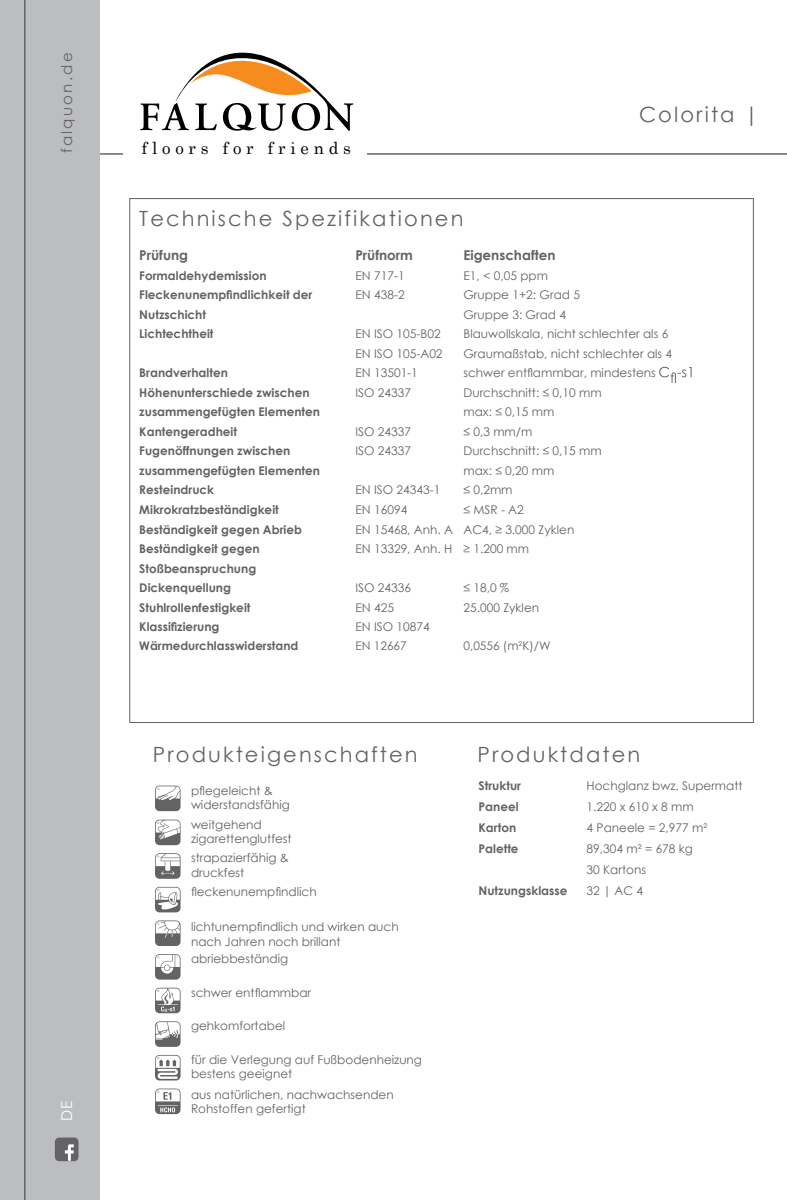
<style>
.page{position:relative;width:787px;height:1200px;background:#fff}
.page>*{position:absolute;margin:0;border:0;box-sizing:border-box;transform-origin:0 0}
.t1{font:21px "Century Gothic";letter-spacing:.1em;color:#636366}
.t2{font:16.8px "Century";letter-spacing:.285em;color:#000}
.t3{font:15px "Century Gothic";letter-spacing:.15em;color:#636366}
.t4{font:15px "Century Gothic";color:#fff}
.t5{font:700 13.5px "Century Gothic";color:#636366}
.t6{font:12px "Century Gothic";color:#636366}
.t7{font:700 12px "Century Gothic";color:#636366}
.t8{font:700 11.85px "Century Gothic";color:#636366}
.t9{font:11.85px "Century Gothic";color:#636366}
</style>
<div class="page">
<hr style="left:0;top:153px;width:787px;height:2px;background:#636366">
<div style="left:123px;top:17px;width:243px;height:149px;background:#fff"></div>
<div style="left:0;top:0;width:100px;height:1199px;background:#bcbdc0"></div>
<hr style="left:24px;top:0;width:2px;height:1199px;background:#636366">
<div style="left:55px;top:1137px;width:23px;height:23px;background:#636366;border-radius:4px"></div>
<svg style="left:65px;top:1144px;width:9px;height:16px"></svg>
<svg style="left:155px;top:785px;width:25px;height:25px"></svg>
<svg style="left:155px;top:819px;width:25px;height:26px"></svg>
<svg style="left:155px;top:853px;width:25px;height:25px"></svg>
<svg style="left:155px;top:920px;width:25px;height:25px"></svg>
<svg style="left:155px;top:954px;width:25px;height:25px"></svg>
<svg style="left:155px;top:1088px;width:25px;height:25px"></svg>
<svg style="left:155px;top:1021px;width:25px;height:25px"></svg>
<svg style="left:155px;top:987px;width:25px;height:25px"></svg>
<svg style="left:155px;top:886px;width:25px;height:26px"></svg>
<svg style="left:155px;top:1055px;width:25px;height:25px"></svg>
<svg style="left:659px;top:366px;width:32px;height:17px"></svg>
<svg style="left:140px;top:52px;width:213px;height:79px"></svg>
<p class="t3" style="left:56px;top:153px;width:102px;rotate:-90deg">falquon.de</p>
<p class="t4" style="left:56px;top:1120px;width:22px;rotate:-90deg">DE</p>
<p class="t2" style="left:142px;top:134px;width:211px">floors for friends</p>
<p class="t1" style="left:139px;top:203px;width:326px">Technische Spezifikationen</p>
<p class="t1" style="left:639px;top:99px;width:121px">Colorita |</p>
<p class="t5" style="left:139px;top:245px;width:50px">Prüfung</p>
<p class="t5" style="left:355px;top:245px;width:59px">Prüfnorm</p>
<p class="t5" style="left:463px;top:245px;width:94px">Eigenschaften</p>
<p class="t7" style="left:139px;top:266px;width:129px">Formaldehydemission</p>
<p class="t6" style="left:355px;top:267px;width:51px">EN 717-1</p>
<p class="t6" style="left:463px;top:267px;width:86px">E1, &lt; 0,05 ppm</p>
<p class="t7" style="left:139px;top:286px;width:175px">Fleckenunempfindlichkeit der</p>
<p class="t6" style="left:355px;top:286px;width:51px">EN 438-2</p>
<p class="t6" style="left:463px;top:286px;width:118px">Gruppe 1+2: Grad 5</p>
<p class="t7" style="left:139px;top:305px;width:68px">Nutzschicht</p>
<p class="t6" style="left:463px;top:306px;width:104px">Gruppe 3: Grad 4</p>
<p class="t7" style="left:139px;top:325px;width:76px">Lichtechtheit</p>
<p class="t6" style="left:355px;top:325px;width:87px">EN ISO 105-B02</p>
<p class="t6" style="left:463px;top:325px;width:206px">Blauwollskala, nicht schlechter als 6</p>
<p class="t6" style="left:355px;top:345px;width:89px">EN ISO 105-A02</p>
<p class="t6" style="left:463px;top:345px;width:210px">Graumaßstab, nicht schlechter als 4</p>
<p class="t7" style="left:139px;top:364px;width:90px">Brandverhalten</p>
<p class="t6" style="left:355px;top:364px;width:64px">EN 13501-1</p>
<p class="t6" style="left:463px;top:364px;width:194px">schwer entflammbar, mindestens</p>
<p class="t7" style="left:139px;top:383px;width:172px">Höhenunterschiede zwischen</p>
<p class="t6" style="left:355px;top:384px;width:57px">ISO 24337</p>
<p class="t6" style="left:463px;top:384px;width:140px">Durchschnitt: ≤ 0,10 mm</p>
<p class="t7" style="left:139px;top:403px;width:182px">zusammengefügten Elementen</p>
<p class="t6" style="left:463px;top:403px;width:92px">max: ≤ 0,15 mm</p>
<p class="t7" style="left:139px;top:422px;width:99px">Kantengeradheit</p>
<p class="t6" style="left:355px;top:423px;width:57px">ISO 24337</p>
<p class="t6" style="left:463px;top:423px;width:70px">≤ 0,3 mm/m</p>
<p class="t7" style="left:139px;top:442px;width:152px">Fugenöffnungen zwischen</p>
<p class="t6" style="left:355px;top:442px;width:57px">ISO 24337</p>
<p class="t6" style="left:463px;top:442px;width:140px">Durchschnitt: ≤ 0,15 mm</p>
<p class="t7" style="left:139px;top:461px;width:182px">zusammengefügten Elementen</p>
<p class="t6" style="left:463px;top:462px;width:92px">max: ≤ 0,20 mm</p>
<p class="t7" style="left:139px;top:481px;width:76px">Resteindruck</p>
<p class="t6" style="left:355px;top:481px;width:86px">EN ISO 24343-1</p>
<p class="t6" style="left:463px;top:481px;width:51px">≤ 0,2mm</p>
<p class="t7" style="left:139px;top:500px;width:141px">Mikrokratzbeständigkeit</p>
<p class="t6" style="left:355px;top:501px;width:53px">EN 16094</p>
<p class="t6" style="left:463px;top:501px;width:62px">≤ MSR - A2</p>
<p class="t7" style="left:139px;top:520px;width:164px">Beständigkeit gegen Abrieb</p>
<p class="t6" style="left:355px;top:520px;width:220px">EN 15468, Anh. A AC4, ≥ 3.000 Zyklen</p>
<p class="t7" style="left:139px;top:539px;width:122px">Beständigkeit gegen</p>
<p class="t6" style="left:355px;top:540px;width:175px">EN 13329, Anh. H ≥ 1.200 mm</p>
<p class="t7" style="left:139px;top:559px;width:118px">Stoßbeanspruchung</p>
<p class="t7" style="left:139px;top:578px;width:93px">Dickenquellung</p>
<p class="t6" style="left:355px;top:579px;width:57px">ISO 24336</p>
<p class="t6" style="left:463px;top:579px;width:47px">≤ 18,0 %</p>
<p class="t7" style="left:139px;top:598px;width:113px">Stuhlrollenfestigkeit</p>
<p class="t6" style="left:355px;top:598px;width:40px">EN 425</p>
<p class="t6" style="left:463px;top:598px;width:77px">25.000 Zyklen</p>
<p class="t7" style="left:139px;top:617px;width:82px">Klassifizierung</p>
<p class="t6" style="left:355px;top:618px;width:76px">EN ISO 10874</p>
<p class="t8" style="left:139px;top:637px;width:160px">Wärmedurchlasswiderstand</p>
<p class="t9" style="left:355px;top:637px;width:53px">EN 12667</p>
<p class="t9" style="left:463px;top:637px;width:88px">0,0556 (m²K)/W</p>
<p class="t1" style="left:153px;top:739px;width:266px">Produkteigenschaften</p>
<p class="t6" style="left:191px;top:781px;width:83px">pflegeleicht &amp;</p>
<p class="t6" style="left:191px;top:796px;width:100px">widerstandsfähig</p>
<p class="t6" style="left:191px;top:815px;width:72px">weitgehend</p>
<p class="t6" style="left:191px;top:830px;width:102px">zigarettenglutfest</p>
<p class="t6" style="left:191px;top:849px;width:99px">strapazierfähig &amp;</p>
<p class="t6" style="left:191px;top:863px;width:55px">druckfest</p>
<p class="t6" style="left:191px;top:882px;width:127px">fleckenunempfindlich</p>
<p class="t6" style="left:191px;top:918px;width:209px">lichtunempfindlich und wirken auch</p>
<p class="t6" style="left:191px;top:932px;width:151px">nach Jahren noch brillant</p>
<p class="t6" style="left:191px;top:950px;width:99px">abriebbeständig</p>
<p class="t6" style="left:191px;top:983px;width:122px">schwer entflammbar</p>
<p class="t6" style="left:191px;top:1017px;width:96px">gehkomfortabel</p>
<p class="t6" style="left:191px;top:1050px;width:232px">für die Verlegung auf Fußbodenheizung</p>
<p class="t6" style="left:191px;top:1065px;width:103px">bestens geeignet</p>
<p class="t6" style="left:191px;top:1085px;width:204px">aus natürlichen, nachwachsenden</p>
<p class="t6" style="left:191px;top:1099px;width:116px">Rohstoffen gefertigt</p>
<p class="t1" style="left:477px;top:739px;width:164px">Produktdaten</p>
<p class="t7" style="left:478px;top:776px;width:44px">Struktur</p>
<p class="t6" style="left:586px;top:777px;width:157px">Hochglanz bwz. Supermatt</p>
<p class="t7" style="left:478px;top:797px;width:42px">Paneel</p>
<p class="t6" style="left:586px;top:798px;width:109px">1.220 x 610 x 8 mm</p>
<p class="t7" style="left:478px;top:818px;width:39px">Karton</p>
<p class="t6" style="left:586px;top:819px;width:122px">4 Paneele = 2,977 m²</p>
<p class="t7" style="left:478px;top:839px;width:42px">Palette</p>
<p class="t6" style="left:586px;top:840px;width:108px">89,304 m² = 678 kg</p>
<p class="t6" style="left:586px;top:861px;width:61px">30 Kartons</p>
<p class="t7" style="left:478px;top:881px;width:90px">Nutzungsklasse</p>
<p class="t6" style="left:586px;top:882px;width:58px">32 | AC 4</p>
</div>
